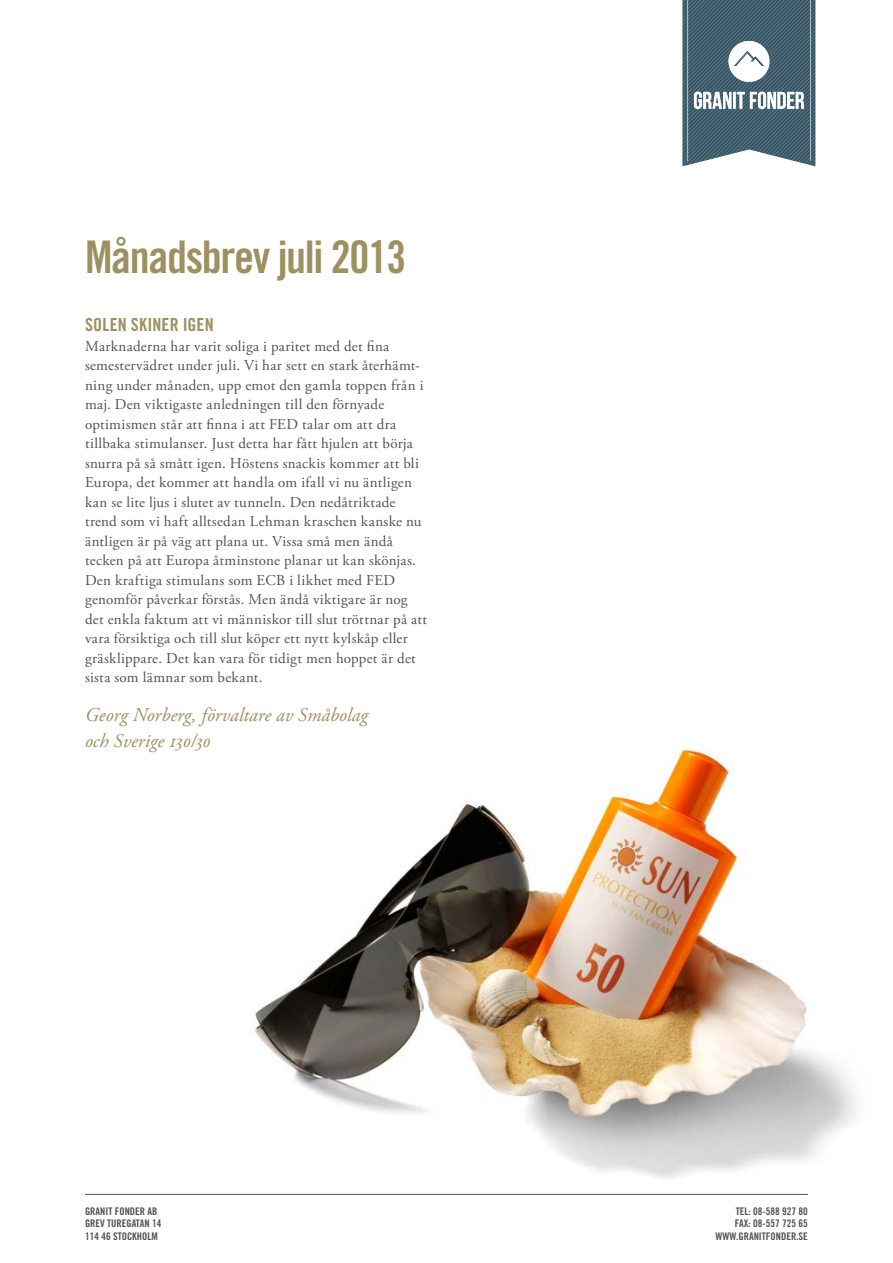
<style>
.page{position:relative;width:893px;height:1263px;background:#fff}
.page>*{position:absolute;margin:0;border:0;box-sizing:border-box;transform-origin:0 0}
.t1{font:45px "Trade Gothic Bold Cond Twenty";letter-spacing:-.03em;color:#9d9161}
.t2{font:italic 19.5px/25.5px "Adobe Garamond Pro";color:#9d9161}
.t3{font:18px "Trade Gothic Bold Cond Twenty";letter-spacing:.01em;color:#9d9161}
.t4{font:15px/19.5px "Adobe Garamond Pro";letter-spacing:.02em;color:#4d545a}
.t5{font:10.5px/12.6px "Trade Gothic Bold Cond Twenty";color:#4d545a}
</style>
<div class="page">
<img style="left:201px;top:749px;width:656px;height:445px">
<svg style="left:682px;top:0;width:133px;height:166px;background:#627a87"></svg>
<hr style="left:85px;top:1194px;width:723px;height:1px;background:#4d545a">
<h1 class="t1" style="left:85px;top:229px;width:323px">MÅNADSBREV JULI 2013</h1>
<p class="t3" style="left:85px;top:314px;width:130px">SOLEN SKINER IGEN</p>
<p class="t4" style="left:85px;top:337px;width:343px">Marknaderna har varit soliga i paritet med det fina semestervädret under juli. Vi har sett en stark återhämt&shy;ning under månaden, upp emot den gamla toppen från i maj. Den viktigaste anledningen till den förnyade optimismen står att finna i att FED talar om att dra tillbaka stimulanser. Just detta har fått hjulen att börja snurra på så smått igen. Höstens snackis kommer att bli Europa, det kommer att handla om ifall vi nu äntligen kan se lite ljus i slutet av tunneln. Den nedåtriktade trend som vi haft alltsedan Lehman kraschen kanske nu äntligen är på väg att plana ut. Vissa små men ändå tecken på att Europa åtminstone planar ut kan skönjas.<br>Den kraftiga stimulans som ECB i likhet med FED genomför påverkar förstås. Men ändå viktigare är nog det enkla faktum att vi människor till slut tröttnar på att vara försiktiga och till slut köper ett nytt kylskåp eller gräsklippare. Det kan vara för tidigt men hoppet är det sista som lämnar som bekant.</p>
<h2 class="t2" style="left:85px;top:703px;width:284px">Georg Norberg, förvaltare av Småbolag och Sverige 130/30</h2>
<p class="t5" style="left:85px;top:1205px;width:78px">GRANIT FONDER AB<br>GREV TUREGATAN 14<br>114 46 STOCKHOLM</p>
<p class="t5" style="left:715px;top:1205px;width:94px;text-align:right">TEL: 08-588 927 80<br>FAX: 08-557 725 65<br>WWW.GRANITFONDER.SE</p>
</div>
